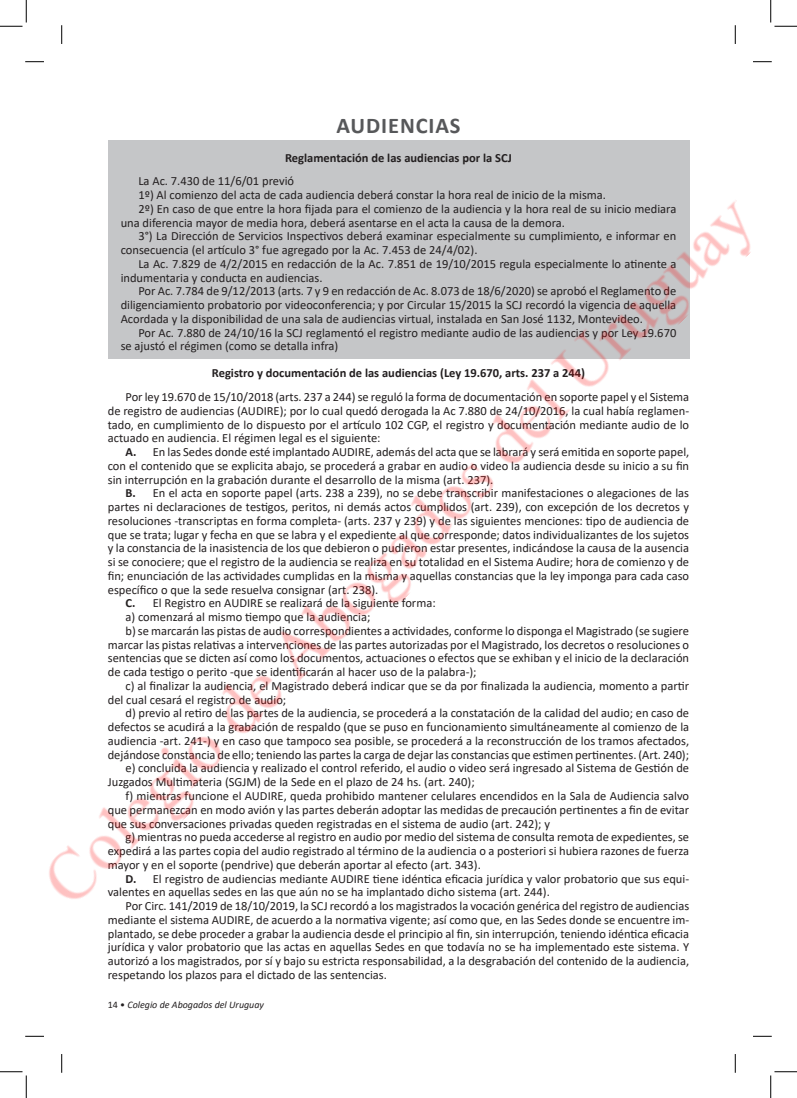
<style>
.page{position:relative;width:797px;height:1098px;background:#fff}
.page>*{position:absolute;margin:0;border:0;box-sizing:border-box;transform-origin:0 0}
.t1{font:700 22.5px "Calibri";letter-spacing:.04em;color:#57585a}
.t2{font:12.5px/13.8px "Calibri";color:#231f20;text-align:justify}
.t3{font:700 12.5px "Calibri";color:#231f20}
.t4{font:italic 10px "Calibri";color:#231f20}
.s1{font-weight:700}
.s2{font-style:normal}
</style>
<div class="page">
<div style="left:108px;top:140px;width:581px;height:38px;background:#c5c6c8"></div>
<svg style="left:25px;top:61px;width:19px;height:1px"></svg>
<svg style="left:753px;top:61px;width:18px;height:1px"></svg>
<svg style="left:25px;top:1035px;width:19px;height:2px"></svg>
<svg style="left:753px;top:1035px;width:18px;height:2px"></svg>
<svg style="left:61px;top:25px;width:1px;height:19px"></svg>
<svg style="left:61px;top:1054px;width:1px;height:19px"></svg>
<svg style="left:734px;top:25px;width:2px;height:19px"></svg>
<svg style="left:734px;top:1054px;width:2px;height:19px"></svg>
<svg style="left:0;top:0;width:27px;height:27px"></svg>
<svg style="left:0;top:1071px;width:27px;height:27px"></svg>
<svg style="left:770px;top:0;width:27px;height:27px"></svg>
<svg style="left:770px;top:1071px;width:27px;height:27px"></svg>
<img style="left:49px;top:178px;width:702px;height:721px">
<h1 class="t1" style="left:336px;top:109px;width:126px">AUDIENCIAS</h1>
<p class="t3" style="left:285px;top:149px;width:228px">Reglamentación de las audiencias por la SCJ</p>
<p class="t2" style="left:138px;top:174px;width:157px">La Ac. 7.430 de 11/6/01 previó</p>
<p class="t2" style="left:138px;top:188px;width:469px">1º) Al comienzo del acta de cada audiencia deberá constar la hora real de inicio de la misma.</p>
<p class="t2" style="left:138px;top:201px;width:539px">2º) En caso de que entre la hora fijada para el comienzo de la audiencia y la hora real de su inicio mediara</p>
<p class="t2" style="left:121px;top:215px;width:446px">una diferencia mayor de media hora, deberá asentarse en el acta la causa de la demora.</p>
<p class="t2" style="left:138px;top:229px;width:539px">3°) La Dirección de Servicios Inspectivos deberá examinar especialmente su cumplimiento, e informar en</p>
<p class="t2" style="left:121px;top:243px;width:358px">consecuencia (el artículo 3° fue agregado por la Ac. 7.453 de 24/4/02).</p>
<p class="t2" style="left:138px;top:256px;width:539px">La Ac. 7.829 de 4/2/2015 en redacción de la Ac. 7.851 de 19/10/2015 regula especialmente lo atinente a</p>
<p class="t2" style="left:121px;top:270px;width:203px">indumentaria y conducta en audiencias.</p>
<p class="t2" style="left:138px;top:284px;width:539px">Por Ac. 7.784 de 9/12/2013 (arts. 7 y 9 en redacción de Ac. 8.073 de 18/6/2020) se aprobó el Reglamento de</p>
<p class="t2" style="left:121px;top:298px;width:557px">diligenciamiento probatorio por videoconferencia; y por Circular 15/2015 la SCJ recordó la vigencia de aquella</p>
<p class="t2" style="left:121px;top:311px;width:524px">Acordada y la disponibilidad de una sala de audiencias virtual, instalada en San José 1132, Montevideo.</p>
<p class="t2" style="left:138px;top:325px;width:539px">Por Ac. 7.880 de 24/10/16 la SCJ reglamentó el registro mediante audio de las audiencias y por Ley 19.670</p>
<p class="t2" style="left:121px;top:339px;width:219px">se ajustó el régimen (como se detalla infra)</p>
<p class="t3" style="left:212px;top:364px;width:375px">Registro y documentación de las audiencias (Ley 19.670, arts. 237 a 244)</p>
<p class="t2" style="left:108px;top:390px;width:583px;text-indent:18px">Por ley 19.670 de 15/10/2018 (arts. 237 a 244) se reguló la forma de documentación en soporte papel y el Sistema de registro de audiencias (AUDIRE); por lo cual quedó derogada la Ac 7.880 de 24/10/2016, la cual había reglamen&shy;tado, en cumplimiento de lo dispuesto por el artículo 102 CGP, el registro y documentación mediante audio de lo actuado en audiencia. El régimen legal es el siguiente:</p>
<p class="t2" style="left:108px;top:445px;width:583px;text-indent:18px"><span class="s1">A.</span> En las Sedes donde esté implantado AUDIRE, además del acta que se labrará y será emitida en soporte papel, con el contenido que se explicita abajo, se procederá a grabar en audio o video la audiencia desde su inicio a su fin sin interrupción en la grabación durante el desarrollo de la misma (art. 237).</p>
<p class="t2" style="left:125px;top:486px;width:565px"><span class="s1">B.</span> En el acta en soporte papel (arts. 238 a 239), no se debe transcribir manifestaciones o alegaciones de las</p>
<p class="t2" style="left:108px;top:500px;width:583px">partes ni declaraciones de testigos, peritos, ni demás actos cumplidos (art. 239), con excepción de los decretos y</p>
<p class="t2" style="left:108px;top:514px;width:583px">resoluciones -transcriptas en forma completa- (arts. 237 y 239) y de las siguientes menciones: tipo de audiencia de</p>
<p class="t2" style="left:108px;top:527px;width:583px">que se trata; lugar y fecha en que se labra y el expediente al que corresponde; datos individualizantes de los sujetos</p>
<p class="t2" style="left:108px;top:541px;width:583px">y la constancia de la inasistencia de los que debieron o pudieron estar presentes, indicándose la causa de la ausencia</p>
<p class="t2" style="left:108px;top:555px;width:583px">si se conociere; que el registro de la audiencia se realiza en su totalidad en el Sistema Audire; hora de comienzo y de</p>
<p class="t2" style="left:108px;top:569px;width:583px">fin; enunciación de las actividades cumplidas en la misma y aquellas constancias que la ley imponga para cada caso</p>
<p class="t2" style="left:108px;top:582px;width:272px">específico o que la sede resuelva consignar (art. 238).</p>
<p class="t2" style="left:125px;top:596px;width:312px"><span class="s1">C.</span> El Registro en AUDIRE se realizará de la siguiente forma:</p>
<p class="t2" style="left:125px;top:610px;width:246px">a) comenzará al mismo tiempo que la audiencia;</p>
<p class="t2" style="left:125px;top:624px;width:565px">b) se marcarán las pistas de audio correspondientes a actividades, conforme lo disponga el Magistrado (se sugiere</p>
<p class="t2" style="left:108px;top:637px;width:583px">marcar las pistas relativas a intervenciones de las partes autorizadas por el Magistrado, los decretos o resoluciones o</p>
<p class="t2" style="left:108px;top:651px;width:583px">sentencias que se dicten así como los documentos, actuaciones o efectos que se exhiban y el inicio de la declaración</p>
<p class="t2" style="left:108px;top:665px;width:370px">de cada testigo o perito -que se identificarán al hacer uso de la palabra-);</p>
<p class="t2" style="left:125px;top:679px;width:565px">c) al finalizar la audiencia, el Magistrado deberá indicar que se da por finalizada la audiencia, momento a partir</p>
<p class="t2" style="left:108px;top:692px;width:180px">del cual cesará el registro de audio;</p>
<p class="t2" style="left:125px;top:706px;width:565px">d) previo al retiro de las partes de la audiencia, se procederá a la constatación de la calidad del audio; en caso de</p>
<p class="t2" style="left:108px;top:720px;width:583px">defectos se acudirá a la grabación de respaldo (que se puso en funcionamiento simultáneamente al comienzo de la</p>
<p class="t2" style="left:108px;top:734px;width:583px">audiencia -art. 241-) y en caso que tampoco sea posible, se procederá a la reconstrucción de los tramos afectados,</p>
<p class="t2" style="left:108px;top:747px;width:583px">dejándose constancia de ello; teniendo las partes la carga de dejar las constancias que estimen pertinentes. (Art. 240);</p>
<p class="t2" style="left:125px;top:761px;width:565px">e) concluida la audiencia y realizado el control referido, el audio o video será ingresado al Sistema de Gestión de</p>
<p class="t2" style="left:108px;top:775px;width:368px">Juzgados Multimateria (SGJM) de la Sede en el plazo de 24 hs. (art. 240);</p>
<p class="t2" style="left:125px;top:789px;width:565px">f) mientras funcione el AUDIRE, queda prohibido mantener celulares encendidos en la Sala de Audiencia salvo</p>
<p class="t2" style="left:108px;top:802px;width:583px">que permanezcan en modo avión y las partes deberán adoptar las medidas de precaución pertinentes a fin de evitar</p>
<p class="t2" style="left:108px;top:816px;width:444px">que sus conversaciones privadas queden registradas en el sistema de audio (art. 242); y</p>
<p class="t2" style="left:125px;top:830px;width:565px">g) mientras no pueda accederse al registro en audio por medio del sistema de consulta remota de expedientes, se</p>
<p class="t2" style="left:108px;top:844px;width:583px">expedirá a las partes copia del audio registrado al término de la audiencia o a posteriori si hubiera razones de fuerza</p>
<p class="t2" style="left:108px;top:857px;width:374px">mayor y en el soporte (pendrive) que deberán aportar al efecto (art. 343).</p>
<p class="t2" style="left:125px;top:871px;width:565px"><span class="s1">D.</span> El registro de audiencias mediante AUDIRE tiene idéntica eficacia jurídica y valor probatorio que sus equi-</p>
<p class="t2" style="left:108px;top:885px;width:443px">valentes en aquellas sedes en las que aún no se ha implantado dicho sistema (art. 244).</p>
<p class="t2" style="left:125px;top:899px;width:565px">Por Circ. 141/2019 de 18/10/2019, la SCJ recordó a los magistrados la vocación genérica del registro de audiencias</p>
<p class="t2" style="left:108px;top:912px;width:583px">mediante el sistema AUDIRE, de acuerdo a la normativa vigente; así como que, en las Sedes donde se encuentre im-</p>
<p class="t2" style="left:108px;top:926px;width:583px">plantado, se debe proceder a grabar la audiencia desde el principio al fin, sin interrupción, teniendo idéntica eficacia</p>
<p class="t2" style="left:108px;top:940px;width:583px">jurídica y valor probatorio que las actas en aquellas Sedes en que todavía no se ha implementado este sistema. Y</p>
<p class="t2" style="left:108px;top:954px;width:583px">autorizó a los magistrados, por sí y bajo su estricta responsabilidad, a la desgrabación del contenido de la audiencia,</p>
<p class="t2" style="left:108px;top:967px;width:281px">respetando los plazos para el dictado de las sentencias.</p>
<p class="t4" style="left:108px;top:998px;width:158px"><span class="s2">14 •</span> Colegio de Abogados del Uruguay</p>
</div>
